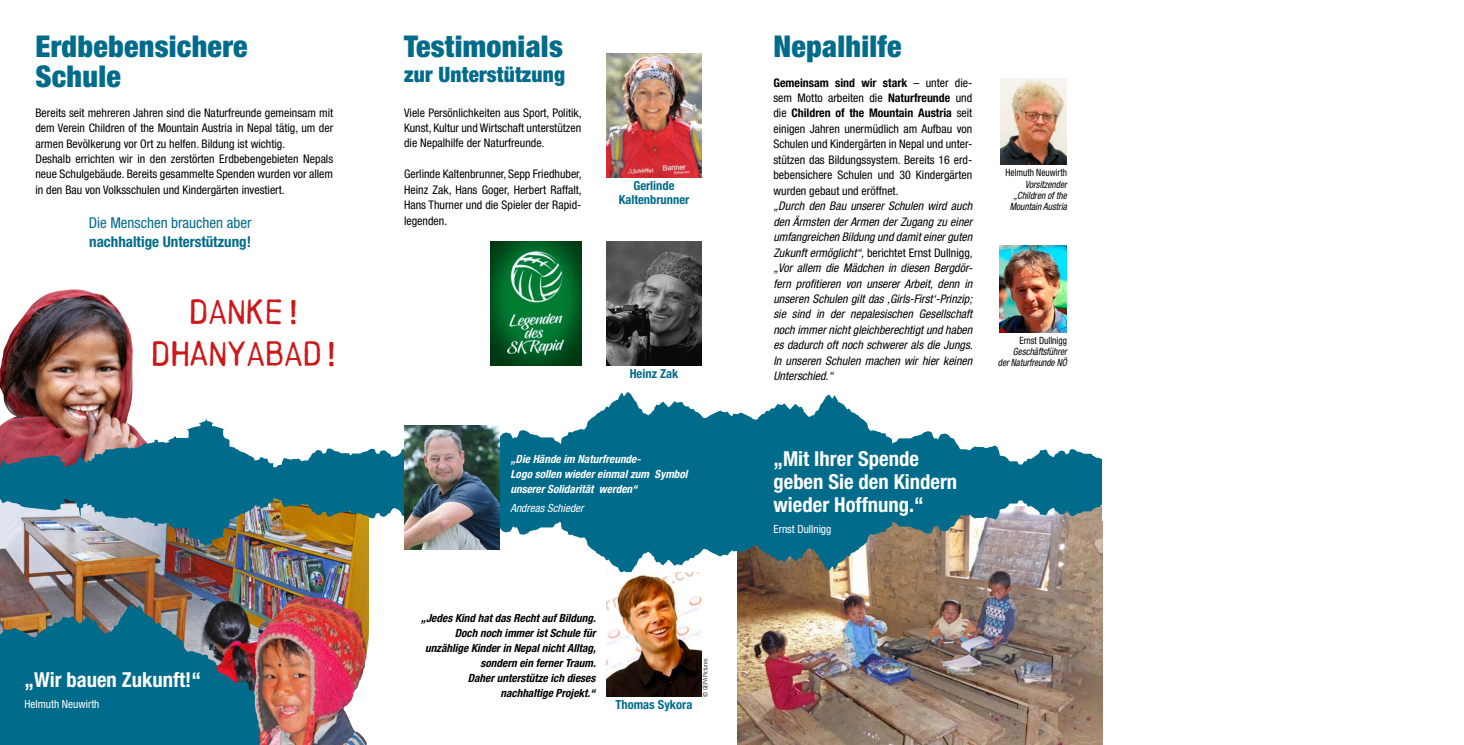
<style>
.page{position:relative;width:1464px;height:745px;background:#fff}
.page>*{position:absolute;margin:0;border:0;box-sizing:border-box;transform-origin:0 0}
.t1{font:35px/42px "PRINTF";letter-spacing:-.01em;color:#cd1719;text-align:center}
.t2{font:900 condensed 30px/30px "Helvetica Neue LT Std";letter-spacing:.01em;color:#006b8b}
.t3{font:900 condensed 21.25px "Helvetica Neue LT Std";letter-spacing:.01em;color:#006b8b}
.t4{font:700 condensed 20.62px/23.1px "Helvetica Neue LT Std";color:#fff}
.t5{font:700 condensed 15px "Helvetica Neue LT Std";color:#006b8b}
.t6{font:condensed 15px "Helvetica Neue LT Std";color:#006b8b}
.t7{font:700 condensed 12.5px/13.8px "Helvetica Neue LT Std";color:#006b8b;text-align:center}
.t8{font:condensed 11.88px/15.5px "Helvetica Neue LT Std";color:#000;text-align:justify}
.t9{font:italic condensed 11.88px/15.4px "Helvetica Neue LT Std";color:#000;text-align:justify}
.t10{font:italic 700 condensed 11.25px/15px "Helvetica Neue LT Std";color:#000;text-align:right}
.t11{font:italic 700 condensed 11.25px/15px "Helvetica Neue LT Std";color:#fff}
.t12{font:condensed 11.25px "Helvetica Neue LT Std";color:#fff}
.t13{font:italic condensed 11.25px "Helvetica Neue LT Std";color:#fff}
.t14{font:italic condensed 10px/11.2px "Helvetica Neue LT Std";color:#000;text-align:right;scale:.92 1}
.t15{font:condensed 10px "Helvetica Neue LT Std";color:#000;scale:.92 1}
.t16{font:300 condensed 6.25px "Helvetica Neue LT Std";color:#000}
.s1{font-weight:700}
.s2{font-style:normal}
</style>
<div class="page">
<img style="left:0;top:290px;width:133px;height:128px">
<img style="left:0;top:547px;width:369px;height:57px">
<img style="left:0;top:604px;width:369px;height:140px">
<div style="left:259px;top:654px;width:266px;height:90px;background:#fff"></div>
<img style="left:0;top:418px;width:339px;height:129px">
<svg style="left:339px;top:392px;width:385px;height:182px;fill:#006b8b"></svg>
<img style="left:606px;top:53px;width:96px;height:124px">
<img style="left:606px;top:572px;width:95px;height:124px">
<img style="left:404px;top:425px;width:96px;height:124px">
<img style="left:606px;top:241px;width:96px;height:124px">
<img style="left:491px;top:241px;width:90px;height:124px">
<div style="left:3px;top:720px;width:260px;height:24px;background:#006b8b"></div>
<img style="left:254px;top:596px;width:113px;height:148px">
<img style="left:737px;top:570px;width:365px;height:174px">
<svg style="left:724px;top:394px;width:379px;height:176px;fill:#006b8b"></svg>
<img style="left:999px;top:246px;width:68px;height:86px">
<img style="left:1000px;top:78px;width:67px;height:87px">
<div style="left:1102px;top:443px;width:13px;height:77px;background:#fff"></div>
<h2 class="t2" style="left:35px;top:31px;width:214px">Erdbebensichere<br>Schule</h2>
<p class="t8" style="left:35px;top:104px;width:299px;text-align:left">Bereits seit mehreren Jahren sind die Naturfreunde gemeinsam mit dem Verein Children of the Mountain Austria in Nepal tätig, um der armen Bevölkerung vor Ort zu helfen. Bildung ist wichtig.<br>Deshalb errichten wir in den zerstörten Erdbebengebieten Nepals neue Schulgebäude. Bereits gesammelte Spenden wurden vor allem in den Bau von Volksschulen und Kindergärten investiert.</p>
<p class="t6" style="left:89px;top:213px;width:164px">Die Menschen brauchen aber</p>
<p class="t5" style="left:89px;top:232px;width:163px">nachhaltige Unterstützung!</p>
<h1 class="t1" style="left:151px;top:291px;width:191px">DANKE!<br>DHANYABAD!</h1>
<h3 class="t4" style="left:24px;top:667px;width:178px">„Wir bauen Zukunft!“</h3>
<p class="t12" style="left:24px;top:697px;width:76px">Helmuth Neuwirth</p>
<h2 class="t2" style="left:404px;top:31px;width:160px">Testimonials</h2>
<h3 class="t3" style="left:404px;top:61px;width:163px">zur Unterstützung</h3>
<p class="t8" style="left:404px;top:104px;width:179px">Viele Persönlichkeiten aus Sport, Politik, Kunst, Kultur und Wirtschaft unterstützen die Nepalhilfe der Naturfreunde.</p>
<p class="t8" style="left:404px;top:166px;width:179px">Gerlinde Kaltenbrunner, Sepp Friedhuber, Heinz Zak, Hans Goger, Herbert Raffalt, Hans Thurner und die Spieler der Rapid&shy;legenden.</p>
<p class="t7" style="left:618px;top:178px;width:72px">Gerlinde<br>Kaltenbrunner</p>
<p class="t7" style="left:629px;top:366px;width:50px">Heinz Zak</p>
<p class="t11" style="left:510px;top:451px;width:179px">„Die Hände im Naturfreunde-<br>Logo sollen wieder einmal zum Symbol unserer Solidarität werden“</p>
<p class="t13" style="left:510px;top:501px;width:75px">Andreas Schieder</p>
<p class="t10" style="left:421px;top:610px;width:176px">„Jedes Kind hat das Recht auf Bildung.<br>Doch noch immer ist Schule für unzählige Kinder in Nepal nicht Alltag, sondern ein ferner Traum.<br>Daher unterstütze ich dieses nachhaltige Projekt.“</p>
<p class="t7" style="left:615px;top:697px;width:78px">Thomas Sykora</p>
<p class="t16" style="left:702px;top:696px;width:39px;rotate:-90deg">© GEPA Pictures</p>
<h2 class="t2" style="left:773px;top:31px;width:130px">Nepalhilfe</h2>
<p class="t8" style="left:773px;top:74px;width:200px"><span class="s1">Gemeinsam sind wir stark</span> – unter die&shy;sem Motto arbeiten die <span class="s1">Naturfreunde</span> und die <span class="s1">Children of the Mountain Austria</span> seit einigen Jahren unermüdlich am Aufbau von Schulen und Kindergärten in Nepal und unter&shy;stützen das Bildungssystem. Bereits 16 erd&shy;bebensichere Schulen und 30 Kindergärten wurden gebaut und eröffnet.</p>
<p class="t9" style="left:773px;top:198px;width:201px">„Durch den Bau unserer Schulen wird auch den Ärmsten der Armen der Zugang zu einer umfangreichen Bildung und damit einer guten Zukunft ermöglicht“, <span class="s2">berichtet Ernst Dullnigg, </span>„Vor allem die Mädchen in diesen Bergdör&shy;fern profitieren von unserer Arbeit, denn in unseren Schulen gilt das ‚Girls-First‘-Prinzip; sie sind in der nepalesischen Gesellschaft noch immer nicht gleichberechtigt und haben es dadurch oft noch schwerer als die Jungs.<br>In unseren Schulen machen wir hier keinen Unterschied.“</p>
<p class="t15" style="left:1005px;top:167px;width:68px">Helmuth Neuwirth</p>
<p class="t14" style="left:1009px;top:179px;width:64px">Vorsitzender „Children of the<br>Mountain Austria</p>
<p class="t15" style="left:1019px;top:334px;width:53px">Ernst Dullnigg</p>
<p class="t14" style="left:997px;top:345px;width:77px">Geschäftsführer<br>der Naturfreunde NÖ</p>
<h3 class="t4" style="left:773px;top:446px;width:185px">„Mit Ihrer Spende geben Sie den Kindern wieder Hoffnung.“</h3>
<p class="t12" style="left:773px;top:522px;width:59px">Ernst Dullnigg</p>
</div>
